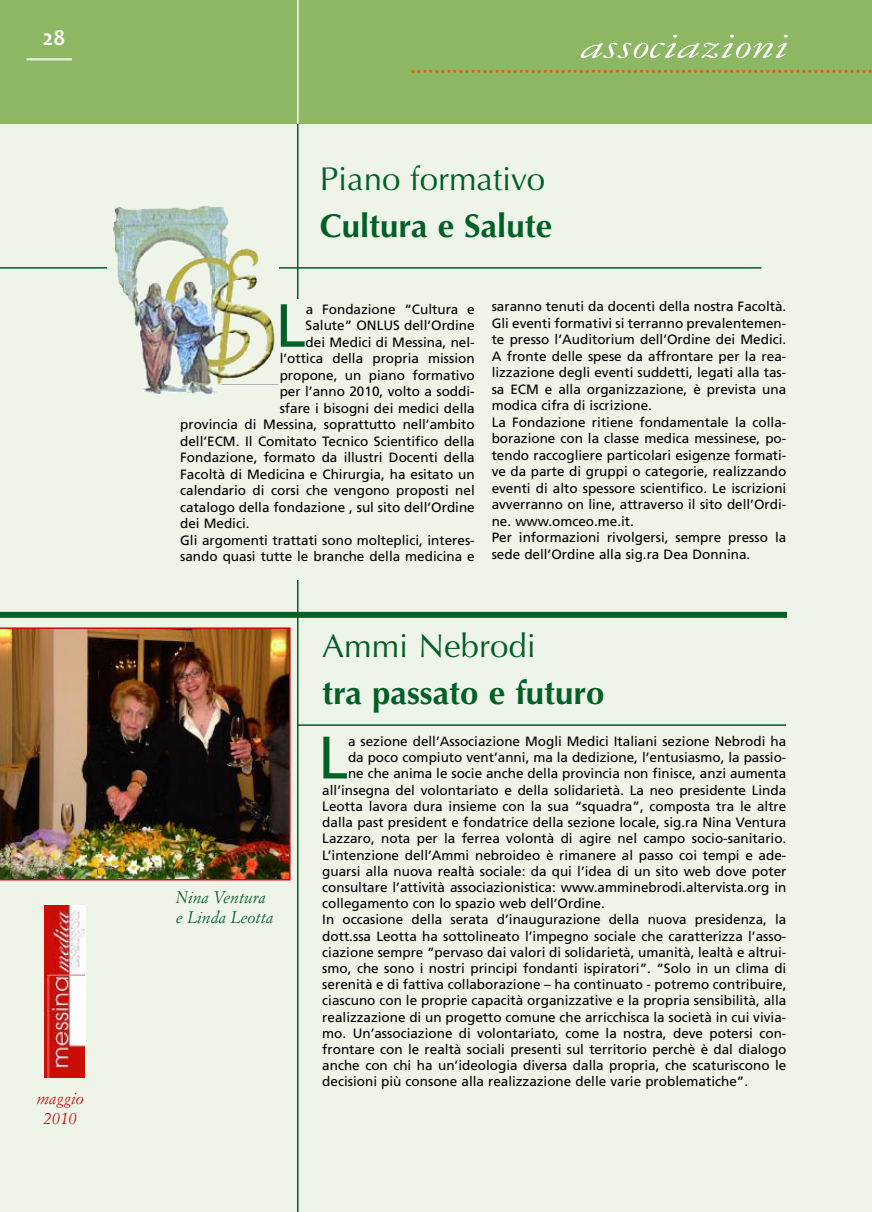
<style>
.page{position:relative;width:872px;height:1212px;background:#fff}
.page>*{position:absolute;margin:0;border:0;box-sizing:border-box;transform-origin:0 0}
.t1{font:60.75px "Frutiger";color:#015f27}
.t2{font:59.85px "Frutiger";color:#015f27}
.t3{font:italic 37.5px "Garamond 3 LT Std";color:#fff;scale:1.36 1}
.t4{font:700 33px "Optima";color:#015f27}
.t5{font:33px "Optima";color:#015f27}
.t6{font:700 22.5px "Candara";color:#fff}
.t7{font:italic 16.5px/19.8px "Simoncini Garamond";color:#015f27}
.t8{font:italic 16.5px/19.8px "Simoncini Garamond";color:#cb0b11;text-align:center}
.t9{font:13.5px/16.5px "Frutiger";color:#000}
</style>
<div class="page">
<div style="left:0;top:107px;width:872px;height:1105px;background:#eef4e8"></div>
<hr style="left:0;top:267px;width:761px;height:2px;background:#015f27">
<hr style="left:298px;top:724px;width:488px;height:2px;background:#015f27">
<hr style="left:297px;top:81px;width:1px;height:1131px;background:#015f27">
<div style="left:0;top:0;width:872px;height:124px;background:#8db763"></div>
<div style="left:0;top:612px;width:787px;height:6px;background:#015f27"></div>
<svg style="left:411px;top:70px;width:461px;height:3px"></svg>
<hr style="left:26px;top:60px;width:46px;height:1px;background:#fff">
<hr style="left:26px;top:58px;width:46px;height:1px;background:#fff">
<hr style="left:297px;top:0;width:1px;height:124px;background:#fff">
<div style="left:45px;top:906px;width:41px;height:171px;background:#fff"></div>
<img style="left:45px;top:906px;width:40px;height:171px">
<img style="left:0;top:627px;width:290px;height:253px">
<div style="left:179px;top:300px;width:608px;height:280px;background:#eef4e8"></div>
<svg style="left:107px;top:207px;width:33px;height:121px"></svg>
<img style="left:140px;top:206px;width:138px;height:188px">
<h3 class="t6" style="left:43px;top:24px;width:24px">28</h3>
<h3 class="t3" style="left:581px;top:33px;width:154px">associazioni</h3>
<h3 class="t5" style="left:320px;top:160px;width:227px">Piano formativo</h3>
<h3 class="t4" style="left:320px;top:207px;width:234px">Cultura e Salute</h3>
<h1 class="t1" style="left:275px;top:301px;width:32px">L</h1>
<p class="t9" style="left:306px;top:302px;width:170px">a Fondazione “Cultura e</p>
<p class="t9" style="left:306px;top:318px;width:171px">Salute” ONLUS dell’Ordine</p>
<p class="t9" style="left:306px;top:335px;width:171px">dei Medici di Messina, nel-</p>
<p class="t9" style="left:280px;top:351px;width:196px">l’ottica della propria mission</p>
<p class="t9" style="left:280px;top:368px;width:196px">propone, un piano formativo</p>
<p class="t9" style="left:280px;top:384px;width:196px">per l’anno 2010, volto a soddi-</p>
<p class="t9" style="left:280px;top:401px;width:196px">sfare i bisogni dei medici della</p>
<p class="t9" style="left:180px;top:417px;width:296px">provincia di Messina, soprattutto nell’ambito</p>
<p class="t9" style="left:180px;top:434px;width:296px">dell’ECM. Il Comitato Tecnico Scientifico della</p>
<p class="t9" style="left:180px;top:450px;width:296px">Fondazione, formato da illustri Docenti della</p>
<p class="t9" style="left:180px;top:467px;width:296px">Facoltà di Medicina e Chirurgia, ha esitato un</p>
<p class="t9" style="left:180px;top:483px;width:296px">calendario di corsi che vengono proposti nel</p>
<p class="t9" style="left:180px;top:500px;width:296px">catalogo della fondazione , sul sito dell’Ordine</p>
<p class="t9" style="left:180px;top:516px;width:71px">dei Medici.</p>
<p class="t9" style="left:180px;top:533px;width:296px">Gli argomenti trattati sono molteplici, interes-</p>
<p class="t9" style="left:180px;top:549px;width:296px">sando quasi tutte le branche della medicina e</p>
<p class="t9" style="left:492px;top:299px;width:296px">saranno tenuti da docenti della nostra Facoltà.<br>Gli eventi formativi si terranno prevalentemen&shy;te presso l’Auditorium dell’Ordine dei Medici.<br>A fronte delle spese da affrontare per la rea&shy;lizzazione degli eventi suddetti, legati alla tas&shy;sa ECM e alla organizzazione, è prevista una modica cifra di iscrizione.<br>La Fondazione ritiene fondamentale la colla&shy;borazione con la classe medica messinese, po&shy;tendo raccogliere particolari esigenze formati&shy;ve da parte di gruppi o categorie, realizzando eventi di alto spessore scientifico. Le iscrizioni avverranno on line, attraverso il sito dell’Ordi&shy;ne. www.omceo.me.it.<br>Per informazioni rivolgersi, sempre presso la sede dell’Ordine alla sig.ra Dea Donnina.</p>
<p class="t8" style="left:36px;top:1090px;width:49px">maggio<br>2010</p>
<p class="t7" style="left:176px;top:889px;width:99px">Nina Ventura e Linda Leotta</p>
<h3 class="t5" style="left:322px;top:626px;width:215px">Ammi Nebrodi</h3>
<h3 class="t4" style="left:322px;top:673px;width:284px">tra passato e futuro</h3>
<h2 class="t2" style="left:318px;top:733px;width:31px">L</h2>
<p class="t9" style="left:348px;top:734px;width:440px">a sezione dell’Associazione Mogli Medici Italiani sezione Nebrodi ha</p>
<p class="t9" style="left:348px;top:750px;width:440px">da poco compiuto vent’anni, ma la dedizione, l’entusiasmo, la passio-</p>
<p class="t9" style="left:348px;top:766px;width:440px">ne che anima le socie anche della provincia non finisce, anzi aumenta</p>
<p class="t9" style="left:322px;top:783px;width:465px">all’insegna del volontariato e della solidarietà. La neo presidente Linda</p>
<p class="t9" style="left:322px;top:799px;width:465px">Leotta lavora dura insieme con la sua “squadra”, composta tra le altre</p>
<p class="t9" style="left:322px;top:815px;width:465px">dalla past president e fondatrice della sezione locale, sig.ra Nina Ventura</p>
<p class="t9" style="left:322px;top:831px;width:465px">Lazzaro, nota per la ferrea volontà di agire nel campo socio-sanitario.</p>
<p class="t9" style="left:322px;top:847px;width:465px">L’intenzione dell’Ammi nebroideo è rimanere al passo coi tempi e ade-</p>
<p class="t9" style="left:322px;top:864px;width:465px">guarsi alla nuova realtà sociale: da qui l’idea di un sito web dove poter</p>
<p class="t9" style="left:322px;top:880px;width:465px">consultare l’attività associazionistica: www.amminebrodi.altervista.org in</p>
<p class="t9" style="left:322px;top:896px;width:284px">collegamento con lo spazio web dell’Ordine.</p>
<p class="t9" style="left:322px;top:912px;width:465px">In occasione della serata d’inaugurazione della nuova presidenza, la</p>
<p class="t9" style="left:322px;top:928px;width:465px">dott.ssa Leotta ha sottolineato l’impegno sociale che caratterizza l’asso-</p>
<p class="t9" style="left:322px;top:945px;width:465px">ciazione sempre “pervaso dai valori di solidarietà, umanità, lealtà e altrui-</p>
<p class="t9" style="left:322px;top:961px;width:465px">smo, che sono i nostri principi fondanti ispiratori”. “Solo in un clima di</p>
<p class="t9" style="left:322px;top:977px;width:465px">serenità e di fattiva collaborazione – ha continuato - potremo contribuire,</p>
<p class="t9" style="left:322px;top:993px;width:465px">ciascuno con le proprie capacità organizzative e la propria sensibilità, alla</p>
<p class="t9" style="left:322px;top:1009px;width:465px">realizzazione di un progetto comune che arricchisca la società in cui vivia-</p>
<p class="t9" style="left:322px;top:1026px;width:465px">mo. Un’associazione di volontariato, come la nostra, deve potersi con-</p>
<p class="t9" style="left:322px;top:1042px;width:465px">frontare con le realtà sociali presenti sul territorio perchè è dal dialogo</p>
<p class="t9" style="left:322px;top:1058px;width:465px">anche con chi ha un’ideologia diversa dalla propria, che scaturiscono le</p>
<p class="t9" style="left:322px;top:1074px;width:427px">decisioni più consone alla realizzazione delle varie problematiche”.</p>
</div>
